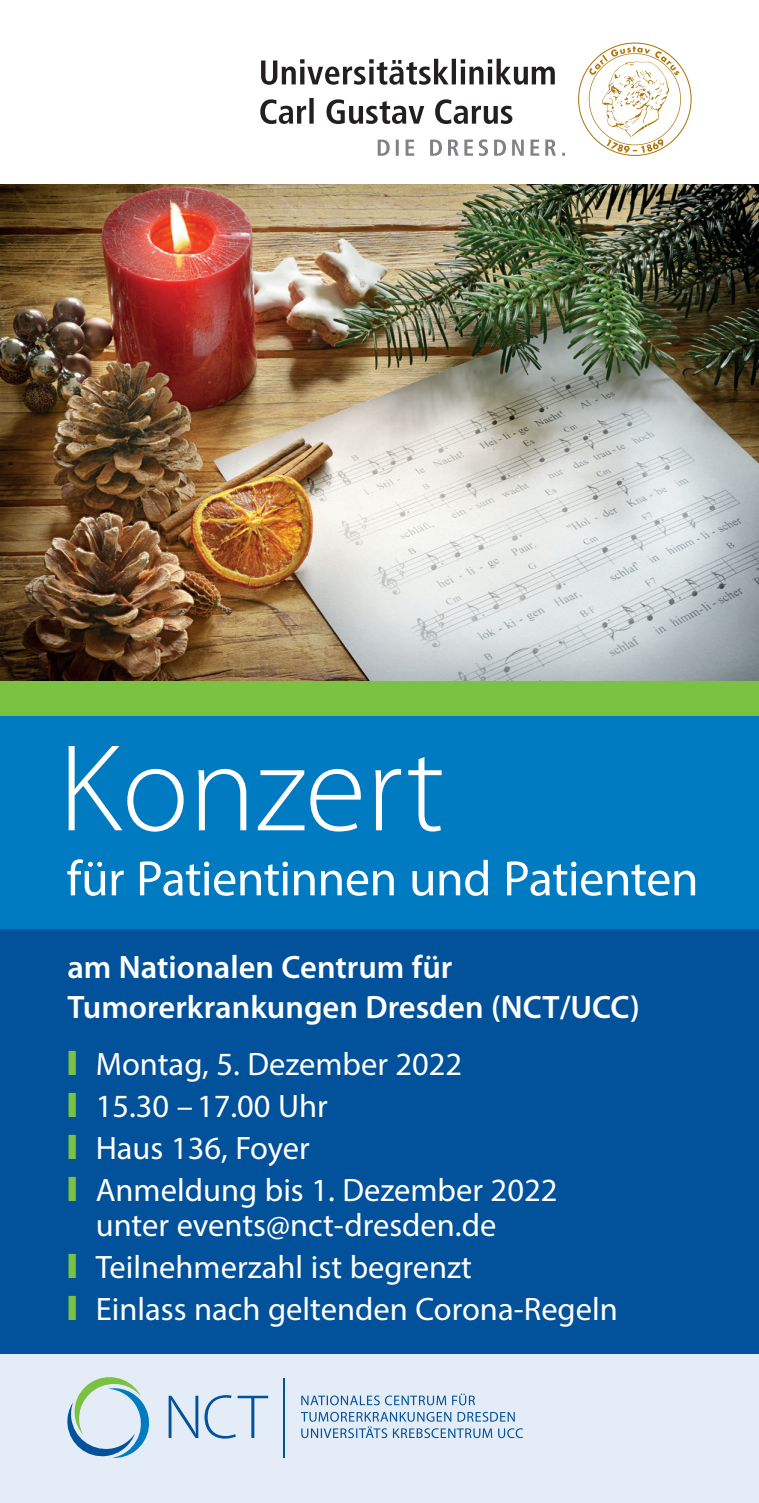
<style>
.page{position:relative;width:759px;height:1503px;background:#fff}
.page>*{position:absolute;margin:0;border:0;box-sizing:border-box;transform-origin:0 0}
.t1{font:300 125px "Myriad Pro";color:#fff}
.t2{font:50px "Myriad Pro";letter-spacing:-.015em;color:#fff}
.t3{font:32.5px/42px "Myriad Pro";color:#fff}
.t4{font:600 32.5px/40px "Myriad Pro";color:#fff}
.s1{color:#7bc142}
</style>
<div class="page">
<svg style="left:578px;top:43px;width:113px;height:113px"></svg>
<svg style="left:260px;top:59px;width:294px;height:65px"></svg>
<svg style="left:377px;top:139px;width:187px;height:17px"></svg>
<div style="left:0;top:1354px;width:758px;height:148px;background:#e4ecf7"></div>
<div style="left:0;top:928px;width:758px;height:426px;background:#01519b"></div>
<div style="left:0;top:716px;width:758px;height:212px;background:#007ac0"></div>
<div style="left:0;top:680px;width:758px;height:36px;background:#7bc142"></div>
<img style="left:0;top:184px;width:758px;height:496px">
<svg style="left:168px;top:1395px;width:30px;height:42px"></svg>
<svg style="left:204px;top:1395px;width:64px;height:43px"></svg>
<svg style="left:67px;top:1377px;width:83px;height:80px"></svg>
<hr style="left:283px;top:1377px;width:1px;height:80px;background:#01519b">
<svg style="left:301px;top:1411px;width:221px;height:27px"></svg>
<svg style="left:301px;top:1393px;width:174px;height:12px"></svg>
<h1 class="t1" style="left:58px;top:720px;width:387px">Konzert</h1>
<h2 class="t2" style="left:67px;top:847px;width:633px">für Patientinnen und Patienten</h2>
<p class="t4" style="left:67px;top:947px;width:573px">am Nationalen Centrum für<br>Tumorerkrankungen Dresden (NCT/UCC)</p>
<p class="t3" style="left:67px;top:1042px;width:491px"><span class="s1">❙</span> Montag, 5. Dezember 2022<br><span class="s1">❙</span> 15.30 –17.00 Uhr<br><span class="s1">❙</span> Haus 136, Foyer<br><span class="s1">❙</span> Anmeldung bis 1. Dezember 2022</p>
<p class="t3" style="left:67px;top:1203px;width:551px;text-indent:28px">unter events@nct-dresden.de<br><span class="s1">❙</span> Teilnehmerzahl ist begrenzt<br><span class="s1">❙</span> Einlass nach geltenden Corona-Regeln</p>
</div>
